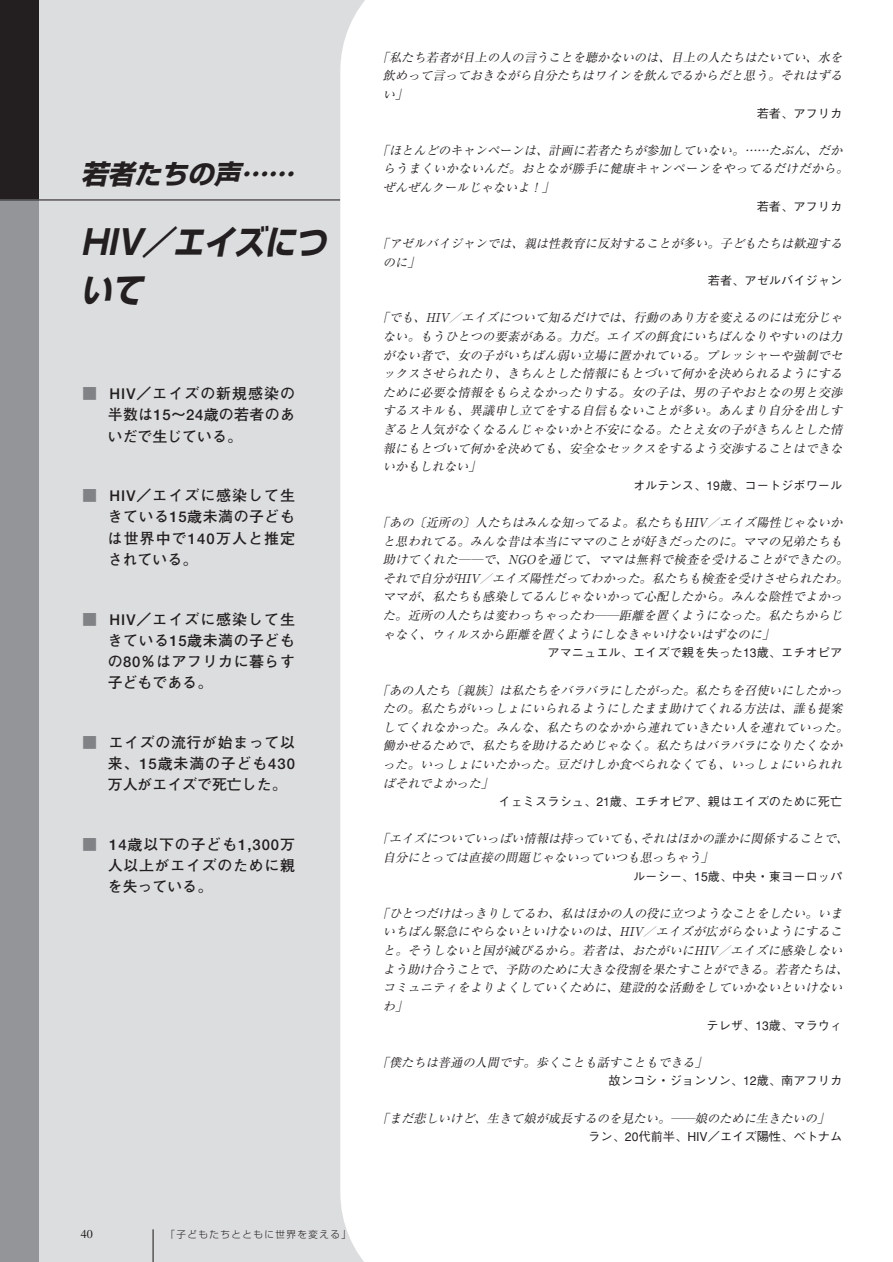
<style>
.page{position:relative;width:893px;height:1262px;background:#fff}
.page>*{position:absolute;margin:0;border:0;box-sizing:border-box;transform-origin:0 0}
.t1{font:italic 700 34.05px/47.8px "Shin Go";color:#231f20;scale:.9 1}
.t2{font:italic 700 26.55px "Shin Go";color:#231f20}
.t3{font:700 14.85px/21.3px "Futo Go B101";letter-spacing:.045em;color:#231f20;text-align:justify}
.t4{font:italic 12.15px/18.6px "Ryumin";letter-spacing:.015em;color:#231f20}
.t5{font:500 12.15px "Gothic BBB";color:#231f20}
.t6{font:12px "Times";color:#231f20}
.t7{font:300 9.6px "Shin Go";letter-spacing:.15em;color:#231f20}
.s1{color:#808285}
</style>
<div class="page">
<div style="left:0;top:0;width:892px;height:1262px;background:#dcddde"></div>
<div style="left:0;top:0;width:38px;height:200px;background:#231f20"></div>
<div style="left:0;top:200px;width:38px;height:1062px;background:#939598"></div>
<hr style="left:152px;top:1229px;width:2px;height:33px;background:#231f20">
<hr style="left:0;top:199px;width:340px;height:1px;background:#231f20">
<div style="left:340px;top:0;width:552px;height:1262px;background:#fff"></div>
<h2 class="t2" style="left:81px;top:164px;width:219px">若者たちの声 ……</h2>
<h1 class="t1" style="left:81px;top:223px;width:280px">HIV／エイズについて</h1>
<p class="t3" style="left:108px;top:384px;width:189px;text-indent:-26px"><span class="s1">■</span> HIV／エイズの新規感染の半数は15～24歳の若者のあいだで生じている。</p>
<p class="t3" style="left:108px;top:486px;width:189px;text-indent:-26px"><span class="s1">■</span> HIV／エイズに感染して生きている15歳未満の子どもは世界中で140万人と推定されている。</p>
<p class="t3" style="left:108px;top:610px;width:189px;text-indent:-26px"><span class="s1">■</span> HIV／エイズに感染して生きている15歳未満の子どもの80％はアフリカに暮らす子どもである。</p>
<p class="t3" style="left:108px;top:733px;width:189px;text-indent:-26px"><span class="s1">■</span> エイズの流行が始まって以来、15歳未満の子ども430万人がエイズで死亡した。</p>
<p class="t3" style="left:108px;top:835px;width:189px;text-indent:-26px"><span class="s1">■</span> 14歳以下の子ども1,300万人以上がエイズのために親を失っている。</p>
<p class="t6" style="left:81px;top:1229px;width:13px">40</p>
<p class="t7" style="left:165px;top:1230px;width:187px">「子どもたちとともに世界を変える」</p>
<p class="t4" style="left:383px;top:50px;width:463px;text-align:justify;text-indent:-6px">「私たち若者が目上の人の言うことを聴かないのは、目上の人たちはたいてい、水を飲めって言っておきながら自分たちはワインを飲んでるからだと思う。それはずるい」</p>
<p class="t5" style="left:756px;top:108px;width:87px">若者、アフリカ</p>
<p class="t4" style="left:383px;top:143px;width:469px;text-indent:-6px">「ほとんどのキャンペーンは、計画に若者たちが参加していない。……たぶん、だからうまくいかないんだ。おとなが勝手に健康キャンペーンをやってるだけだから。ぜんぜんクールじゃないよ！」</p>
<p class="t5" style="left:756px;top:201px;width:87px">若者、アフリカ</p>
<p class="t4" style="left:383px;top:236px;width:463px;text-indent:-6px">「アゼルバイジャンでは、親は性教育に反対することが多い。子どもたちは歓迎するのに」</p>
<p class="t5" style="left:707px;top:276px;width:136px">若者、アゼルバイジャン</p>
<p class="t4" style="left:383px;top:310px;width:463px;text-align:justify;text-indent:-6px">「でも、HIV／エイズについて知るだけでは、行動のあり方を変えるのには充分じゃない。もうひとつの要素がある。力だ。エイズの餌食にいちばんなりやすいのは力がない者で、女の子がいちばん弱い立場に置かれている。プレッシャーや強制でセックスさせられたり、きちんとした情報にもとづいて何かを決められるようにするために必要な情報をもらえなかったりする。女の子は、男の子やおとなの男と交渉するスキルも、異議申し立てをする自信もないことが多い。あんまり自分を出しすぎると人気がなくなるんじゃないかと不安になる。たとえ女の子がきちんとした情報にもとづいて何かを決めても、安全なセックスをするよう交渉することはできないかもしれない」</p>
<p class="t5" style="left:633px;top:480px;width:211px">オルテンス、19歳、コートジボワール</p>
<p class="t4" style="left:383px;top:515px;width:469px;text-indent:-6px">「あの〔近所の〕人たちはみんな知ってるよ。私たちもHIV／エイズ陽性じゃないかと思われてる。みんな昔は本当にママのことが好きだったのに。ママの兄弟たちも助けてくれた――で、NGOを通じて、ママは無料で検査を受けることができたの。それで自分がHIV／エイズ陽性だってわかった。私たちも検査を受けさせられたわ。ママが、私たちも感染してるんじゃないかって心配したから。みんな陰性でよかった。近所の人たちは変わっちゃったわ――距離を置くようになった。私たちからじゃなく、ウィルスから距離を置くようにしなきゃいけないはずなのに」</p>
<p class="t5" style="left:547px;top:648px;width:296px">アマニュエル、エイズで親を失った13歳、エチオピア</p>
<p class="t4" style="left:383px;top:682px;width:469px;text-indent:-6px">「あの人たち〔親族〕は私たちをバラバラにしたがった。私たちを召使いにしたかったの。私たちがいっしょにいられるようにしたまま助けてくれる方法は、誰も提案してくれなかった。みんな、私たちのなかから連れていきたい人を連れていった。働かせるためで、私たちを助けるためじゃなく。私たちはバラバラになりたくなかった。いっしょにいたかった。豆だけしか食べられなくても、いっしょにいられればそれでよかった」</p>
<p class="t5" style="left:498px;top:797px;width:345px">イェミスラシュ、21歳、エチオピア、親はエイズのために死亡</p>
<p class="t4" style="left:383px;top:831px;width:469px;text-indent:-6px">「エイズについていっぱい情報は持っていても、それはほかの誰かに関係することで、自分にとっては直接の問題じゃないっていつも思っちゃう」</p>
<p class="t5" style="left:633px;top:871px;width:211px">ルーシー、15歳、中央・東ヨーロッパ</p>
<p class="t4" style="left:383px;top:905px;width:469px;text-indent:-6px">「ひとつだけはっきりしてるわ、私はほかの人の役に立つようなことをしたい。いまいちばん緊急にやらないといけないのは、HIV／エイズが広がらないようにすること。そうしないと国が滅びるから。若者は、おたがいにHIV／エイズに感染しないよう助け合うことで、予防のために大きな役割を果たすことができる。若者たちは、コミュニティをよりよくしていくために、建設的な活動をしていかないといけないわ」</p>
<p class="t5" style="left:706px;top:1020px;width:137px">テレザ、13歳、マラウィ</p>
<p class="t4" style="left:377px;top:1054px;width:334px">「僕たちは普通の人間です。歩くことも話すこともできる」</p>
<p class="t5" style="left:608px;top:1076px;width:235px">故ンコシ・ジョンソン、12歳、南アフリカ</p>
<p class="t4" style="left:377px;top:1110px;width:456px">「まだ悲しいけど、生きて娘が成長するのを見たい。――娘のために生きたいの」</p>
<p class="t5" style="left:588px;top:1132px;width:256px">ラン、20代前半、HIV／エイズ陽性、ベトナム</p>
</div>
